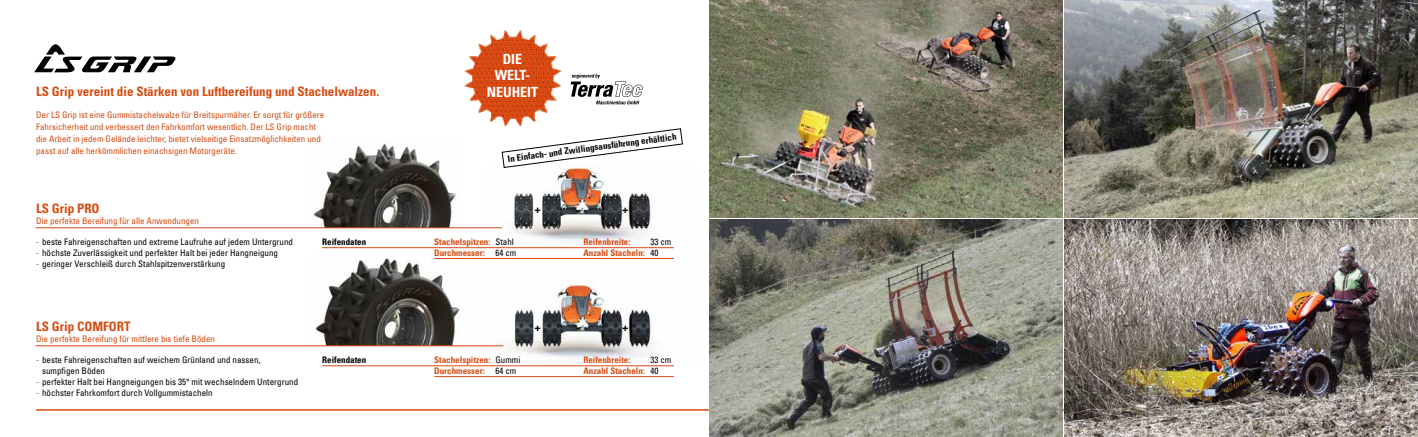
<style>
.page{position:relative;width:1418px;height:437px;background:#fff}
.page>*{position:absolute;margin:0;border:0;box-sizing:border-box;transform-origin:0 0}
.t1{font:700 condensed 14px/16.8px "Univers";color:#fff;text-align:center}
.t2{font:700 condensed 13px "Univers";color:#d64c13}
.t3{font:700 11px "Univers";color:#000}
.t4{font:condensed 9px/10.8px "Univers";color:#000}
.t5{font:condensed 9px/12px "Univers";color:#d64c13}
.t6{font:700 condensed 9px "Univers";color:#d64c13}
.t7{font:700 condensed 9px "Univers";color:#000}
.s1{color:#d64c13}
.s2{font-weight:400;color:#000}
</style>
<div class="page">
<img style="left:313px;top:143px;width:143px;height:84px">
<img style="left:315px;top:258px;width:145px;height:87px">
<img style="left:486px;top:168px;width:165px;height:74px">
<img style="left:469px;top:248px;width:205px;height:119px">
<svg style="left:34px;top:44px;width:141px;height:28px"></svg>
<hr style="left:322px;top:247px;width:352px;height:1px;background:#d64c13">
<hr style="left:434px;top:258px;width:240px;height:1px;background:#d64c13">
<hr style="left:322px;top:365px;width:352px;height:1px;background:#d64c13">
<hr style="left:434px;top:376px;width:240px;height:1px;background:#d64c13">
<hr style="left:36px;top:409px;width:1344px;height:1px;background:#d64c13">
<img style="left:464px;top:30px;width:98px;height:96px">
<svg style="left:570px;top:74px;width:73px;height:30px"></svg>
<hr style="left:36px;top:345px;width:467px;height:1px;background:#d64c13">
<hr style="left:36px;top:227px;width:466px;height:1px;background:#d64c13">
<svg style="left:502px;top:128px;width:181px;height:40px"></svg>
<img style="left:1064px;top:220px;width:353px;height:217px">
<img style="left:709px;top:0;width:353px;height:217px">
<img style="left:709px;top:220px;width:353px;height:217px">
<img style="left:1064px;top:0;width:353px;height:217px">
<h2 class="t2" style="left:36px;top:84px;width:345px">LS Grip vereint die Stärken von Luftbereifung und Stachelwalzen.</h2>
<p class="t5" style="left:36px;top:108px;width:290px">Der LS Grip ist eine Gummistachelwalze für Breitspurmäher. Er sorgt für größere Fahrsicherheit und verbessert den Fahrkomfort wesentlich. Der LS Grip macht die Arbeit in jedem Gelände leichter, bietet vielseitige Einsatzmöglichkeiten und passt auf alle herkömmlichen einachsigen Motorgeräte.</p>
<h1 class="t1" style="left:487px;top:50px;width:53px">DIE<br>WELT-<br>NEUHEIT</h1>
<p class="t7" style="left:507px;top:152px;width:171px;rotate:-7deg">In Einfach- und Zwillingsausführung erhältlich</p>
<h2 class="t2" style="left:36px;top:200px;width:65px">LS Grip PRO</h2>
<p class="t5" style="left:36px;top:214px;width:164px">Die perfekte Bereifung für alle Anwendungen</p>
<p class="t4" style="left:36px;top:236px;width:258px"><span class="s1">-</span> beste Fahreigenschaften und extreme Laufruhe auf jedem Untergrund</p>
<p class="t4" style="left:36px;top:247px;width:243px"><span class="s1">-</span> höchste Zuverlässigkeit und perfekter Halt bei jeder Hangneigung</p>
<p class="t4" style="left:36px;top:258px;width:191px"><span class="s1">-</span> geringer Verschleiß durch Stahlspitzenverstärkung</p>
<h2 class="t2" style="left:36px;top:318px;width:96px">LS Grip COMFORT</h2>
<p class="t5" style="left:36px;top:332px;width:180px">Die perfekte Bereifung für mittlere bis tiefe Böden</p>
<p class="t4" style="left:42px;top:354px;width:220px;text-indent:-6px"><span class="s1">-</span> beste Fahreigenschaften auf weichem Grünland und nassen, sumpfigen Böden</p>
<p class="t4" style="left:36px;top:376px;width:264px"><span class="s1">-</span> perfekter Halt bei Hangneigungen bis 35° mit wechselndem Untergrund</p>
<p class="t4" style="left:36px;top:386px;width:178px"><span class="s1">-</span> höchster Fahrkomfort durch Vollgummistacheln</p>
<p class="t3" style="left:534px;top:202px;width:8px">+</p>
<p class="t3" style="left:622px;top:202px;width:8px">+</p>
<p class="t7" style="left:322px;top:236px;width:46px">Reifendaten</p>
<p class="t6" style="left:434px;top:236px;width:81px">Stachelspitzen: <span class="s2">Stahl</span></p>
<p class="t6" style="left:583px;top:236px;width:49px">Reifenbreite:</p>
<p class="t4" style="left:650px;top:236px;width:22px">33 cm</p>
<p class="t6" style="left:434px;top:247px;width:83px">Durchmesser: <span class="s2">64 cm</span></p>
<p class="t6" style="left:583px;top:247px;width:76px">Anzahl Stacheln: <span class="s2">40</span></p>
<p class="t3" style="left:534px;top:320px;width:8px">+</p>
<p class="t3" style="left:622px;top:320px;width:8px">+</p>
<p class="t7" style="left:322px;top:354px;width:46px">Reifendaten</p>
<p class="t6" style="left:434px;top:354px;width:87px">Stachelspitzen: <span class="s2">Gummi</span></p>
<p class="t6" style="left:583px;top:354px;width:49px">Reifenbreite:</p>
<p class="t4" style="left:650px;top:354px;width:22px">33 cm</p>
<p class="t6" style="left:434px;top:365px;width:83px">Durchmesser: <span class="s2">64 cm</span></p>
<p class="t6" style="left:583px;top:365px;width:76px">Anzahl Stacheln: <span class="s2">40</span></p>
</div>
